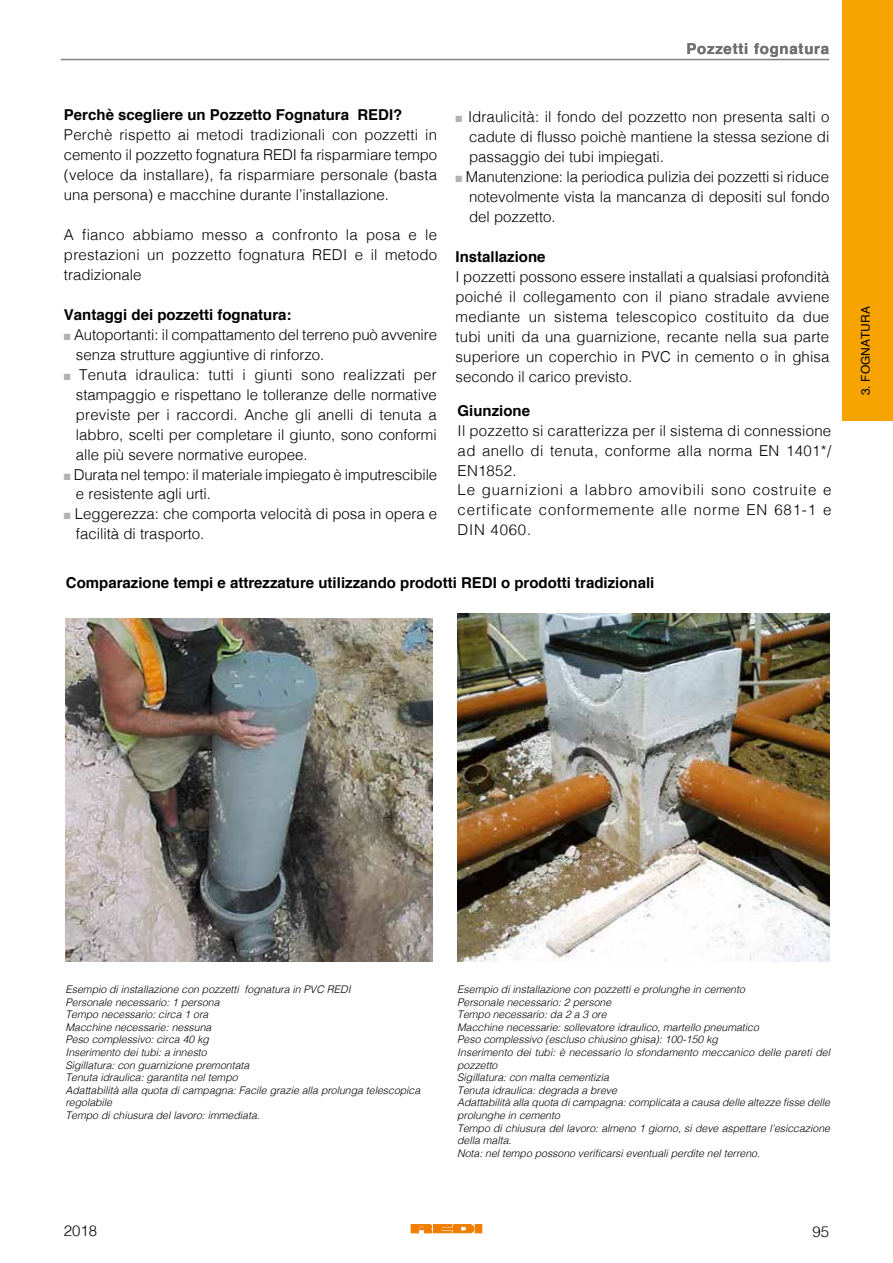
<style>
.page{position:relative;width:893px;height:1263px;background:#fff}
.page>*{position:absolute;margin:0;border:0;box-sizing:border-box;transform-origin:0 0}
.t1{font:300 15px/20px "Helvetica";color:#000;text-align:justify}
.t2{font:300 15px/19.8px "Helvetica";letter-spacing:.025em;color:#000}
.t3{font:700 15px "Helvetica";color:#000}
.t4{font:700 15px "Helvetica";letter-spacing:.05em;color:#706f6f}
.t5{font:12px "Helvetica";color:#000}
.t6{font:italic 300 10.5px/12.6px "Helvetica";color:#000}
.s1{color:#b3b2b2}
</style>
<div class="page">
<hr style="left:61px;top:59px;width:768px;height:1px;background:#000">
<div style="left:475px;top:1224px;width:7px;height:9px;background:#ef7d00;border:1px solid #ef7d00"></div>
<svg style="left:411px;top:1224px;width:63px;height:9px"></svg>
<img style="left:66px;top:618px;width:366px;height:344px">
<img style="left:458px;top:613px;width:372px;height:349px">
<div style="left:842px;top:0;width:51px;height:421px;background:#f7a400"></div>
<p class="t4" style="left:686px;top:36px;width:144px">Pozzetti fognatura</p>
<p class="t3" style="left:64px;top:103px;width:340px">Perchè scegliere un Pozzetto Fognatura REDI?</p>
<p class="t1" style="left:64px;top:124px;width:375px">Perchè rispetto ai metodi tradizionali con pozzetti in cemento il pozzetto fognatura REDI fa risparmiare tempo (veloce da installare), fa risparmiare personale (basta una persona) e macchine durante l’installazione.</p>
<p class="t1" style="left:64px;top:224px;width:375px">A fianco abbiamo messo a confronto la posa e le prestazioni un pozzetto fognatura REDI e il metodo tradizionale</p>
<p class="t3" style="left:64px;top:302px;width:229px">Vantaggi dei pozzetti fognatura:</p>
<p class="t1" style="left:76px;top:323px;width:363px;text-indent:-12px"><span class="s1">■</span> Autoportanti: il compattamento del terreno può avvenire senza strutture aggiuntive di rinforzo.</p>
<p class="t1" style="left:76px;top:363px;width:362px;text-indent:-12px"><span class="s1">■</span> Tenuta idraulica: tutti i giunti sono realizzati per stampaggio e rispettano le tolleranze delle normative previste per i raccordi. Anche gli anelli di tenuta a labbro, scelti per completare il giunto, sono conformi alle più severe normative europee.</p>
<p class="t1" style="left:76px;top:463px;width:363px;text-indent:-12px"><span class="s1">■</span> Durata nel tempo: il materiale impiegato è imputrescibile e resistente agli urti.</p>
<p class="t1" style="left:76px;top:503px;width:363px;text-indent:-12px"><span class="s1">■</span> Leggerezza: che comporta velocità di posa in opera e facilità di trasporto.</p>
<p class="t1" style="left:469px;top:106px;width:362px;text-indent:-14px"><span class="s1">■</span> Idraulicità: il fondo del pozzetto non presenta salti o cadute di flusso poichè mantiene la stessa sezione di passaggio dei tubi impiegati.</p>
<p class="t1" style="left:469px;top:166px;width:362px;text-indent:-13px"><span class="s1">■</span> Manutenzione: la periodica pulizia dei pozzetti si riduce notevolmente vista la mancanza di depositi sul fondo del pozzetto.</p>
<p class="t3" style="left:456px;top:245px;width:92px">Installazione</p>
<p class="t1" style="left:456px;top:266px;width:376px">I pozzetti possono essere installati a qualsiasi profondità poiché il collegamento con il piano stradale avviene mediante un sistema telescopico costituito da due tubi uniti da una guarnizione, recante nella sua parte superiore un coperchio in PVC in cemento o in ghisa secondo il carico previsto.</p>
<p class="t3" style="left:458px;top:399px;width:74px">Giunzione</p>
<p class="t2" style="left:458px;top:420px;width:375px">Il pozzetto si caratterizza per il sistema di connessione ad anello di tenuta, conforme alla norma EN 1401*/ EN1852.<br>Le guarnizioni a labbro amovibili sono costruite e certificate conformemente alle norme EN 681-1 e DIN 4060.</p>
<p class="t3" style="left:66px;top:570px;width:590px">Comparazione tempi e attrezzature utilizzando prodotti REDI o prodotti tradizionali</p>
<p class="t5" style="left:856px;top:395px;width:90px;rotate:-90deg">3. FOGNATURA</p>
<p class="t6" style="left:65px;top:982px;width:356px">Esempio di installazione con pozzetti fognatura in PVC REDI<br>Personale necessario: 1 persona<br>Tempo necessario: circa 1 ora<br>Macchine necessarie: nessuna<br>Peso complessivo: circa 40 kg<br>Inserimento dei tubi: a innesto<br>Sigillatura: con guarnizione premontata<br>Tenuta idraulica: garantita nel tempo<br>Adattabilità alla quota di campagna: Facile grazie alla prolunga telescopica regolabile<br>Tempo di chiusura del lavoro: immediata.</p>
<p class="t6" style="left:457px;top:982px;width:374px">Esempio di installazione con pozzetti e prolunghe in cemento<br>Personale necessario: 2 persone<br>Tempo necessario: da 2 a 3 ore<br>Macchine necessarie: sollevatore idraulico, martello pneumatico<br>Peso complessivo (escluso chiusino ghisa): 100-150 kg<br>Inserimento dei tubi: è necessario lo sfondamento meccanico delle pareti del pozzetto<br>Sigillatura: con malta cementizia<br>Tenuta idraulica: degrada a breve<br>Adattabilità alla quota di campagna: complicata a causa delle altezze fisse delle prolunghe in cemento<br>Tempo di chiusura del lavoro: almeno 1 giorno, si deve aspettare l’esiccazione della malta.<br>Nota: nel tempo possono verificarsi eventuali perdite nel terreno.</p>
<p class="t1" style="left:64px;top:1219px;width:35px">2018</p>
<p class="t1" style="left:812px;top:1221px;width:18px">95</p>
</div>
